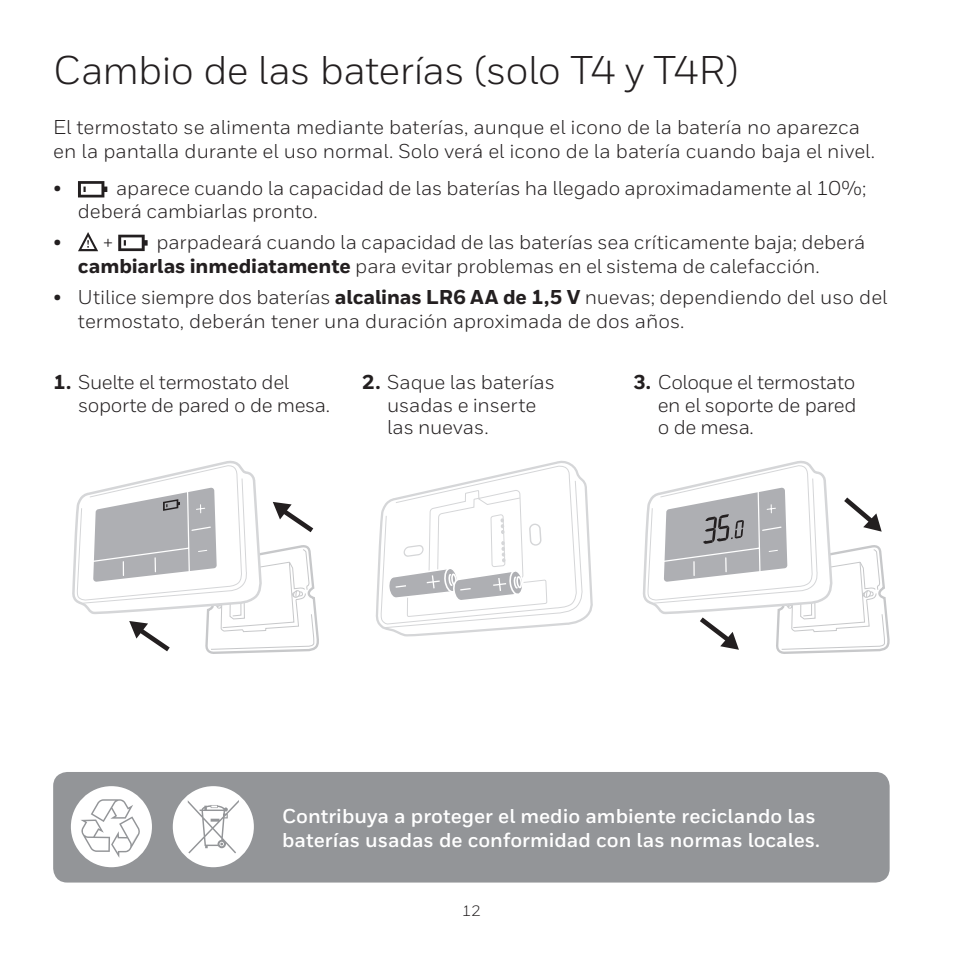
<style>
.page{position:relative;width:957px;height:957px;background:#fff}
.page>*{position:absolute;margin:0;border:0;box-sizing:border-box;transform-origin:0 0}
.t1{font:40px "Honeywell Sans";letter-spacing:-.02em;color:#231f20}
.t2{font:20px/22.5px "Honeywell Sans";color:#231f20}
.t3{font:700 20px/24px "Honeywell Sans";color:#fff}
.t4{font:20px/22.5px "Honeywell Sans";letter-spacing:-.02em;color:#231f20}
.t5{font:15px "Honeywell Sans";color:#231f20}
.s1{font-weight:800}
</style>
<div class="page">
<svg style="left:78px;top:181px;width:29px;height:16px"></svg>
<svg style="left:78px;top:232px;width:20px;height:19px"></svg>
<svg style="left:118px;top:235px;width:30px;height:16px"></svg>
<svg style="left:376px;top:480px;width:217px;height:145px"></svg>
<svg style="left:379px;top:461px;width:205px;height:169px"></svg>
<svg style="left:541px;top:461px;width:7px;height:169px"></svg>
<svg style="left:388px;top:461px;width:153px;height:176px"></svg>
<div style="left:53px;top:772px;width:836px;height:110px;background:#939598;border-radius:14px"></div>
<div style="left:71px;top:786px;width:81px;height:81px;background:#fff;border-radius:50%"></div>
<svg style="left:80px;top:799px;width:61px;height:59px"></svg>
<div style="left:173px;top:786px;width:81px;height:81px;background:#fff;border-radius:50%"></div>
<svg style="left:188px;top:800px;width:51px;height:53px"></svg>
<svg style="left:643px;top:461px;width:247px;height:193px"></svg>
<svg style="left:72px;top:461px;width:247px;height:193px"></svg>
<h1 class="t1" style="left:53px;top:46px;width:687px">Cambio de las baterías (solo T4 y T4R)</h1>
<p class="t2" style="left:53px;top:116px;width:823px;line-height:24px">El termostato se alimenta mediante baterías, aunque el icono de la batería no aparezca en la pantalla durante el uso normal. Solo verá el icono de la batería cuando baja el nivel.</p>
<p class="t2" style="left:53px;top:177px;width:10px">•</p>
<p class="t2" style="left:78px;top:177px;width:790px;text-indent:38px">aparece cuando la capacidad de las baterías ha llegado aproximadamente al 10%; deberá cambiarlas pronto.</p>
<p class="t2" style="left:53px;top:231px;width:62px">• +</p>
<p class="t2" style="left:78px;top:230px;width:789px;line-height:24px;text-indent:79px">parpadeará cuando la capacidad de las baterías sea críticamente baja; deberá <span class="s1">cambiarlas inmediatamente</span> para evitar problemas en el sistema de calefacción.</p>
<p class="t2" style="left:78px;top:285px;width:811px;line-height:24px;text-indent:-25px">• Utilice siempre dos baterías <span class="s1">alcalinas LR6 AA de 1,5 V</span> nuevas; dependiendo del uso del termostato, deberán tener una duración aproximada de dos años.</p>
<p class="t4" style="left:78px;top:371px;width:253px;text-indent:-25px"><span class="s1">1.</span> Suelte el termostato del soporte de pared o de mesa.</p>
<p class="t2" style="left:387px;top:371px;width:169px;text-indent:-25px"><span class="s1">2.</span> Saque las baterías usadas e inserte las nuevas.</p>
<p class="t2" style="left:658px;top:371px;width:200px;text-align:justify;text-indent:-25px"><span class="s1">3.</span> Coloque el termostato en el soporte de pared o de mesa.</p>
<p class="t3" style="left:282px;top:804px;width:539px">Contribuya a proteger el medio ambiente reciclando las baterías usadas de conformidad con las normas locales.</p>
<p class="t5" style="left:462px;top:901px;width:20px">12</p>
</div>
